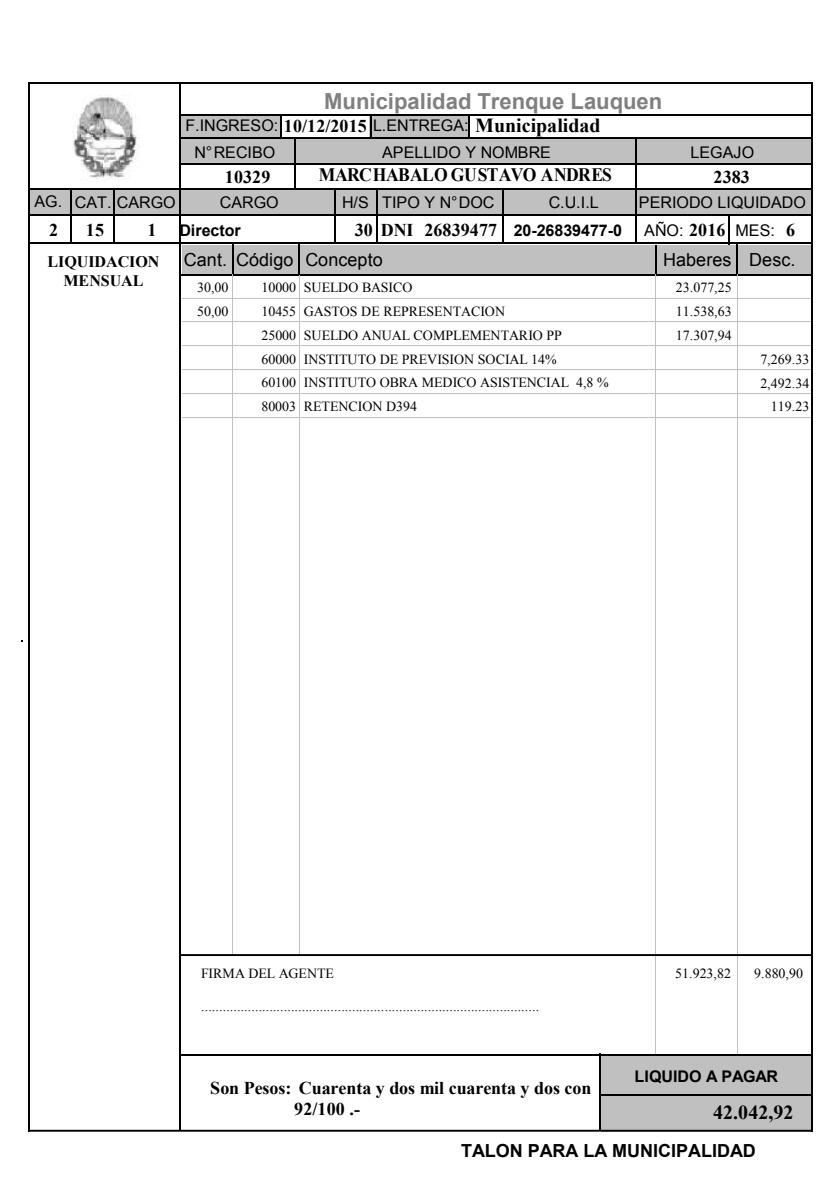
<style>
.page{position:relative;width:827px;height:1190px;background:#fff}
.page>*{position:absolute;margin:0;border:0;box-sizing:border-box;transform-origin:0 0}
.t1{font:700 22px "Arial";color:#808080}
.t2{font:700 20px "Times New Roman";color:#000}
.t3{font:700 19px "Times New Roman";letter-spacing:-.025em;color:#000;scale:.93 1}
.t4{font:700 18px/20.8px "Times New Roman";color:#000}
.t5{font:18px "Arial";letter-spacing:.005em;color:#000}
.t6{font:700 18px "Arial";color:#000}
.t7{font:16px/28px "Arial";color:#000}
.t8{font:700 16px "Arial";letter-spacing:-.005em;color:#000}
.t9{font:700 16px/19px "Times New Roman";letter-spacing:-.005em;color:#000;text-align:center}
.t10{font:14px "Times New Roman";color:#000}
.s1{font-family:"Times New Roman";font-weight:700;font-size:18px}
</style>
<div class="page">
<div style="left:370px;top:116px;width:98px;height:21px;background:#c0c0c0"></div>
<div style="left:181px;top:115px;width:100px;height:22px;background:#c0c0c0"></div>
<div style="left:601px;top:1054px;width:211px;height:78px;background:#c0c0c0"></div>
<div style="left:179px;top:140px;width:633px;height:23px;background:#c0c0c0"></div>
<div style="left:28px;top:188px;width:783px;height:26px;background:#c0c0c0"></div>
<hr style="left:28px;top:82px;width:785px;height:2px;background:#000">
<hr style="left:811px;top:82px;width:2px;height:1050px;background:#000">
<hr style="left:28px;top:1130px;width:785px;height:2px;background:#000">
<hr style="left:28px;top:82px;width:2px;height:1050px;background:#000">
<hr style="left:28px;top:188px;width:783px;height:2px;background:#000">
<hr style="left:179px;top:137px;width:633px;height:2px;background:#000">
<hr style="left:294px;top:137px;width:2px;height:51px;background:#000">
<hr style="left:28px;top:214px;width:783px;height:2px;background:#000">
<hr style="left:28px;top:243px;width:785px;height:1px;background:#000">
<hr style="left:376px;top:188px;width:2px;height:55px;background:#000">
<hr style="left:70px;top:188px;width:2px;height:55px;background:#000">
<hr style="left:113px;top:189px;width:2px;height:54px;background:#000">
<hr style="left:179px;top:954px;width:633px;height:2px;background:#000">
<hr style="left:179px;top:1054px;width:633px;height:2px;background:#000">
<hr style="left:601px;top:1094px;width:211px;height:2px;background:#000">
<hr style="left:334px;top:188px;width:2px;height:55px;background:#000">
<hr style="left:179px;top:82px;width:2px;height:1048px;background:#000">
<hr style="left:728px;top:216px;width:2px;height:28px;background:#000">
<hr style="left:502px;top:188px;width:2px;height:55px;background:#000">
<hr style="left:655px;top:957px;width:1px;height:97px;background:#c0c0c0">
<hr style="left:737px;top:957px;width:1px;height:97px;background:#c0c0c0">
<hr style="left:599px;top:1054px;width:2px;height:76px;background:#000">
<hr style="left:635px;top:139px;width:2px;height:104px;background:#000">
<hr style="left:180px;top:114px;width:632px;height:2px;background:#000">
<hr style="left:180px;top:163px;width:632px;height:2px;background:#000">
<hr style="left:370px;top:116px;width:2px;height:21px;background:#000">
<hr style="left:280px;top:115px;width:2px;height:22px;background:#000">
<hr style="left:468px;top:116px;width:2px;height:21px;background:#000">
<div style="left:182px;top:245px;width:629px;height:29px;background:#c0c0c0"></div>
<hr style="left:655px;top:245px;width:2px;height:30px;background:#000">
<hr style="left:736px;top:244px;width:2px;height:30px;background:#000">
<hr style="left:179px;top:274px;width:633px;height:2px;background:#000">
<hr style="left:232px;top:274px;width:1px;height:680px;background:#c0c0c0">
<hr style="left:299px;top:274px;width:1px;height:680px;background:#c0c0c0">
<hr style="left:298px;top:244px;width:2px;height:31px;background:#000">
<hr style="left:232px;top:244px;width:2px;height:30px;background:#000">
<hr style="left:655px;top:274px;width:1px;height:680px;background:#c0c0c0">
<hr style="left:737px;top:274px;width:1px;height:680px;background:#c0c0c0">
<hr style="left:182px;top:417px;width:629px;height:1px;background:#c0c0c0">
<hr style="left:182px;top:393px;width:629px;height:1px;background:#c0c0c0">
<hr style="left:182px;top:369px;width:629px;height:1px;background:#c0c0c0">
<hr style="left:182px;top:345px;width:629px;height:1px;background:#c0c0c0">
<hr style="left:182px;top:321px;width:629px;height:1px;background:#c0c0c0">
<hr style="left:182px;top:298px;width:629px;height:1px;background:#c0c0c0">
<img style="left:72px;top:95px;width:68px;height:85px">
<h1 class="t1" style="left:324px;top:86px;width:340px">Municipalidad Trenque Lauquen</h1>
<p class="t7" style="left:185px;top:112px;width:285px">F.INGRESO: <span class="s1">10/12/2015</span> L.ENTREGA:</p>
<h2 class="t2" style="left:475px;top:112px;width:127px">Municipalidad</h2>
<p class="t7" style="left:194px;top:138px;width:82px">N°RECIBO</p>
<p class="t7" style="left:382px;top:138px;width:170px">APELLIDO Y NOMBRE</p>
<p class="t7" style="left:691px;top:138px;width:65px">LEGAJO</p>
<h3 class="t3" style="left:319px;top:161px;width:317px">MARCHABALO GUSTAVO ANDRES</h3>
<p class="t4" style="left:225px;top:166px;width:47px">10329</p>
<p class="t4" style="left:714px;top:166px;width:38px">2383</p>
<p class="t7" style="left:34px;top:188px;width:143px">AG. CAT. CARGO</p>
<p class="t7" style="left:342px;top:188px;width:28px">H/S</p>
<p class="t7" style="left:549px;top:188px;width:52px">C.U.I.L</p>
<p class="t4" style="left:49px;top:219px;width:11px">2</p>
<p class="t4" style="left:86px;top:219px;width:20px">15</p>
<p class="t4" style="left:147px;top:219px;width:11px">1</p>
<p class="t4" style="left:355px;top:219px;width:144px">30 DNI 26839477</p>
<p class="t7" style="left:382px;top:188px;width:114px">TIPO Y N°DOC</p>
<p class="t7" style="left:220px;top:188px;width:60px">CARGO</p>
<p class="t8" style="left:179px;top:220px;width:63px">Director</p>
<p class="t8" style="left:514px;top:220px;width:110px">20-26839477-0</p>
<p class="t7" style="left:644px;top:188px;width:163px;text-indent:-5px">PERIODO LIQUIDADO<br>AÑO:</p>
<p class="t4" style="left:689px;top:219px;width:38px">2016</p>
<p class="t7" style="left:736px;top:216px;width:61px">MES: <span class="s1">6</span></p>
<p class="t9" style="left:47px;top:252px;width:114px">LIQUIDACION<br>MENSUAL</p>
<p class="t5" style="left:184px;top:247px;width:200px">Cant. Código Concepto</p>
<p class="t5" style="left:663px;top:248px;width:134px">Haberes Desc.</p>
<p class="t10" style="left:197px;top:278px;width:33px">30,00</p>
<p class="t10" style="left:261px;top:278px;width:153px">10000 SUELDO BASICO</p>
<p class="t10" style="left:676px;top:278px;width:57px">23.077,25</p>
<p class="t10" style="left:197px;top:302px;width:33px">50,00</p>
<p class="t10" style="left:261px;top:302px;width:245px">10455 GASTOS DE REPRESENTACION</p>
<p class="t10" style="left:676px;top:302px;width:57px">11.538,63</p>
<p class="t10" style="left:261px;top:326px;width:302px">25000 SUELDO ANUAL COMPLEMENTARIO PP</p>
<p class="t10" style="left:676px;top:326px;width:57px">17.307,94</p>
<p class="t10" style="left:261px;top:350px;width:297px">60000 INSTITUTO DE PREVISION SOCIAL 14%</p>
<p class="t10" style="left:760px;top:350px;width:50px">7,269.33</p>
<p class="t10" style="left:261px;top:373px;width:349px">60100 INSTITUTO OBRA MEDICO ASISTENCIAL 4,8 %</p>
<p class="t10" style="left:760px;top:374px;width:50px">2,492.34</p>
<p class="t10" style="left:261px;top:397px;width:157px">80003 RETENCION D394</p>
<p class="t10" style="left:771px;top:397px;width:40px">119.23</p>
<p class="t10" style="left:201px;top:964px;width:134px">FIRMA DEL AGENTE</p>
<p class="t10" style="left:201px;top:997px;width:339px">..............................................................................................</p>
<p class="t4" style="left:294px;top:1077px;width:299px;text-indent:-84px">Son Pesos: Cuarenta y dos mil cuarenta y dos con<br>92/100 .-</p>
<p class="t10" style="left:675px;top:964px;width:57px">51.923,82</p>
<p class="t10" style="left:754px;top:964px;width:50px">9.880,90</p>
<p class="t8" style="left:635px;top:1066px;width:145px">LIQUIDO A PAGAR</p>
<h2 class="t2" style="left:713px;top:1099px;width:82px">42.042,92</h2>
<p class="t6" style="left:461px;top:1139px;width:296px">TALON PARA LA MUNICIPALIDAD</p>
</div>
